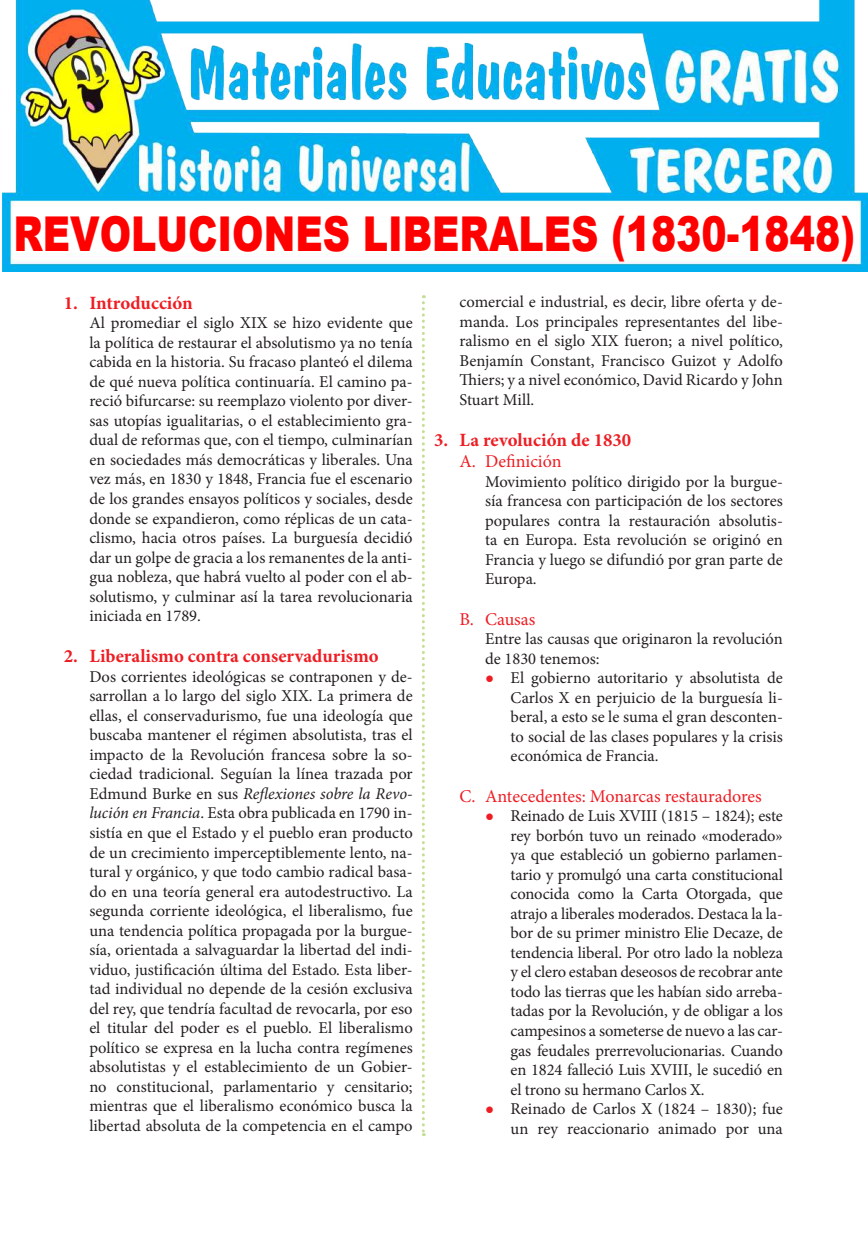
<style>
.page{position:relative;width:868px;height:1234px;background:#fff}
.page>*{position:absolute;margin:0;border:0;box-sizing:border-box;transform-origin:0 0}
.t1{font:900 48px "Arial";color:#f00;scale:.79 1}
.t2{font:700 18.75px "Minion Pro";color:#ee1d23}
.t3{font:18px "Minion Pro";color:#ee1d23}
.t4{font:16.5px/19.5px "Minion Pro";color:#231f20;text-align:justify}
.s1{font-style:italic}
.s2{font-family:"Bookman Old Style";font-size:15px;color:#ee1d23}
</style>
<div class="page">
<svg style="left:422px;top:295px;width:3px;height:840px"></svg>
<img style="left:3px;top:0;width:864px;height:271px">
<h1 class="t1" style="left:13px;top:198px;width:1066px">REVOLUCIONES LIBERALES (1830-1848)</h1>
<p class="t2" style="left:64px;top:289px;width:130px">1. Introducción</p>
<p class="t4" style="left:89px;top:313px;width:325px">Al promediar el siglo XIX se hizo evidente que la política de restaurar el absolutismo ya no tenía cabida en la historia. Su fracaso planteó el dilema de qué nueva política continuaría. El camino pa&shy;reció bifurcarse: su reemplazo violento por diver&shy;sas utopías igualitarias, o el establecimiento gra&shy;dual de reformas que, con el tiempo, culminarían en sociedades más democráticas y liberales. Una vez más, en 1830 y 1848, Francia fue el escenario de los grandes ensayos políticos y sociales, desde donde se expandieron, como réplicas de un cata&shy;clismo, hacia otros países. La burguesía decidió dar un golpe de gracia a los remanentes de la anti&shy;gua nobleza, que habrá vuelto al poder con el ab&shy;solutismo, y culminar así la tarea revolucionaria iniciada en 1789.</p>
<p class="t2" style="left:64px;top:643px;width:316px">2. Liberalismo contra conservadurismo</p>
<p class="t4" style="left:89px;top:666px;width:325px">Dos corrientes ideológicas se contraponen y de&shy;sarrollan a lo largo del siglo XIX. La primera de ellas, el conservadurismo, fue una ideología que buscaba mantener el régimen absolutista, tras el impacto de la Revolución francesa sobre la so&shy;ciedad tradicional. Seguían la línea trazada por Edmund Burke en sus <span class="s1">Reflexiones sobre la Revo&shy;lución en Francia</span>. Esta obra publicada en 1790 in&shy;sistía en que el Estado y el pueblo eran producto de un crecimiento imperceptiblemente lento, na&shy;tural y orgánico, y que todo cambio radical basa&shy;do en una teoría general era autodestructivo. La segunda corriente ideológica, el liberalismo, fue una tendencia política propagada por la burgue&shy;sía, orientada a salvaguardar la libertad del indi&shy;viduo, justificación última del Estado. Esta liber&shy;tad individual no depende de la cesión exclusiva del rey, que tendría facultad de revocarla, por eso el titular del poder es el pueblo. El liberalismo político se expresa en la lucha contra regímenes absolutistas y el establecimiento de un Gobier&shy;no constitucional, parlamentario y censitario; mientras que el liberalismo económico busca la libertad absoluta de la competencia en el campo</p>
<p class="t4" style="left:459px;top:292px;width:325px">comercial e industrial, es decir, libre oferta y de&shy;manda. Los principales representantes del libe&shy;ralismo en el siglo XIX fueron; a nivel político, Benjamín Constant, Francisco Guizot y Adolfo Thiers; y a nivel económico, David Ricardo y John Stuart Mill.</p>
<p class="t2" style="left:434px;top:427px;width:199px">3. La revolución de 1830</p>
<p class="t3" style="left:459px;top:449px;width:104px">A. Definición</p>
<p class="t4" style="left:485px;top:471px;width:299px">Movimiento político dirigido por la burgue&shy;sía francesa con participación de los sectores populares contra la restauración absolutis&shy;ta en Europa. Esta revolución se originó en Francia y luego se difundió por gran parte de Europa.</p>
<p class="t3" style="left:459px;top:606px;width:77px">B. Causas</p>
<p class="t4" style="left:485px;top:629px;width:299px">Entre las causas que originaron la revolución de 1830 tenemos:</p>
<p class="t4" style="left:510px;top:668px;width:274px;text-indent:-26px"><span class="s2">●</span> El gobierno autoritario y absolutista de Carlos X en perjuicio de la burguesía li&shy;beral, a esto se le suma el gran desconten&shy;to social de las clases populares y la crisis económica de Francia.</p>
<p class="t3" style="left:459px;top:783px;width:304px">C. Antecedentes: Monarcas restauradores</p>
<p class="t4" style="left:510px;top:806px;width:274px;text-indent:-26px"><span class="s2">●</span> Reinado de Luis XVIII (1815 – 1824); este rey borbón tuvo un reinado «moderado» ya que estableció un gobierno parlamen&shy;tario y promulgó una carta constitucional conocida como la Carta Otorgada, que atrajo a liberales moderados. Destaca la la&shy;bor de su primer ministro Elie Decaze, de tendencia liberal. Por otro lado la nobleza y el clero estaban deseosos de recobrar ante todo las tierras que les habían sido arreba&shy;tadas por la Revolución, y de obligar a los campesinos a someterse de nuevo a las car&shy;gas feudales prerrevolucionarias. Cuando en 1824 falleció Luis XVIII, le sucedió en el trono su hermano Carlos X.</p>
<p class="t4" style="left:485px;top:1098px;width:299px;text-align:right"><span class="s2">●</span> Reinado de Carlos X (1824 – 1830); fue un rey reaccionario animado por una</p>
</div>
